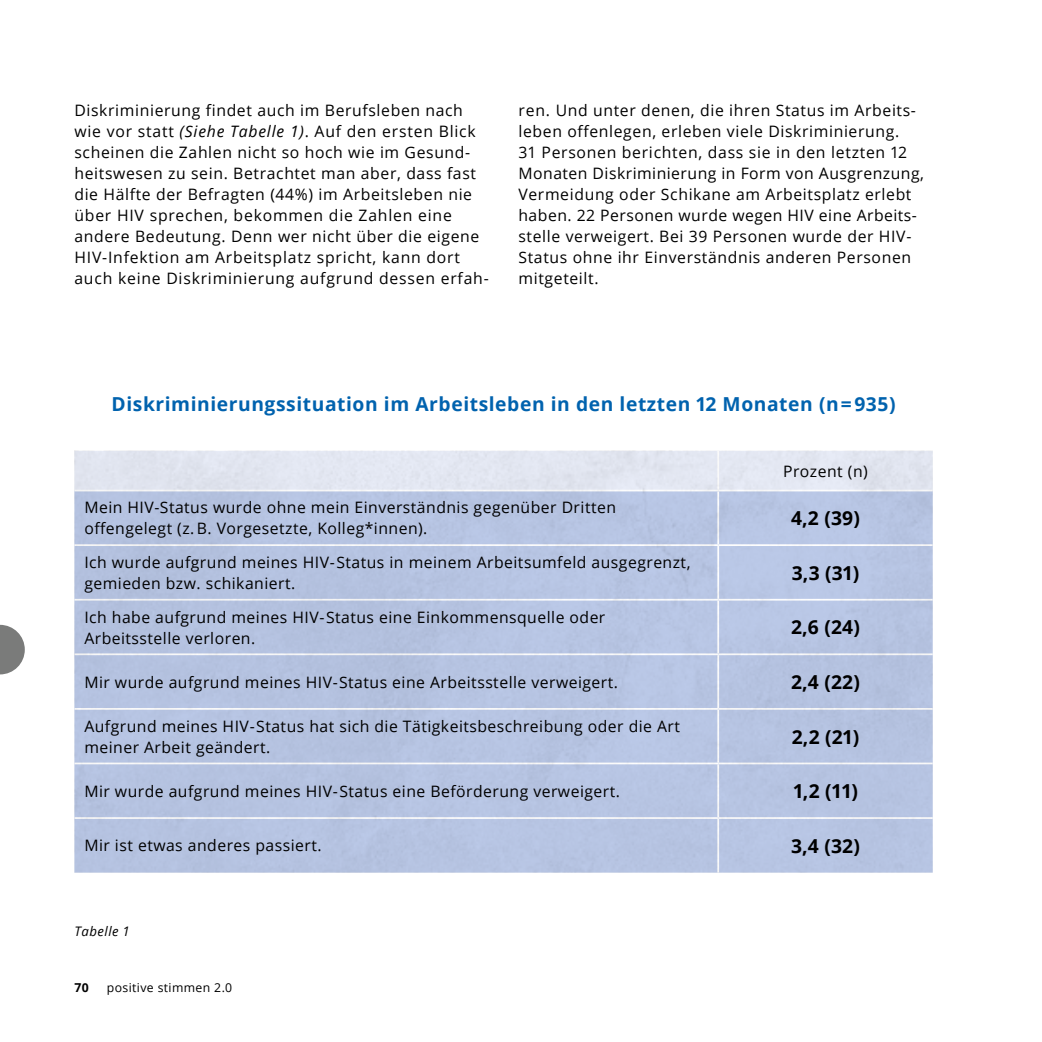
<style>
.page{position:relative;width:1042px;height:1042px;background:#fff}
.page>*{position:absolute;margin:0;border:0;box-sizing:border-box;transform-origin:0 0}
.t1{font:700 19.25px "Open Sans";letter-spacing:.03em;color:#0062ae}
.t2{font:700 19.25px "Open Sans";letter-spacing:.01em;color:#000}
.t3{font:15.75px/21px "Open Sans";letter-spacing:.04em;color:#000}
.t4{font:italic 13.12px "Open Sans";letter-spacing:.04em;color:#000}
.t5{font:12.25px "Open Sans";letter-spacing:.03em;color:#000}
.t6{font:700 12.25px "Open Sans";color:#000}
.s1{font-style:italic}
</style>
<div class="page">
<svg style="left:0;top:625px;width:25px;height:49px"></svg>
<p class="t3" style="left:74px;top:100px;width:416px">Diskriminierung findet auch im Berufsleben nach wie vor statt <span class="s1">(Siehe Tabelle 1)</span>. Auf den ersten Blick scheinen die Zahlen nicht so hoch wie im Gesund&shy;heitswesen zu sein. Betrachtet man aber, dass fast die Hälfte der Befragten (44%) im Arbeitsleben nie über HIV sprechen, bekommen die Zahlen eine andere Bedeutung. Denn wer nicht über die eigene HIV-Infektion am Arbeitsplatz spricht, kann dort auch keine Diskriminierung aufgrund dessen erfah-</p>
<p class="t3" style="left:518px;top:100px;width:407px">ren. Und unter denen, die ihren Status im Arbeits&shy;leben offenlegen, erleben viele Diskriminierung.<br>31 Personen berichten, dass sie in den letzten 12<br>Monaten Diskriminierung in Form von Ausgrenzung, Vermeidung oder Schikane am Arbeitsplatz erlebt haben. 22 Personen wurde wegen HIV eine Arbeits&shy;stelle verweigert. Bei 39 Personen wurde der HIV-Status ohne ihr Einverständnis anderen Personen mitgeteilt.</p>
<p class="t1" style="left:112px;top:390px;width:785px">Diskriminierungssituation im Arbeitsleben in den letzten 12 Monaten (n=935)</p>
<p class="t3" style="left:783px;top:460px;width:86px">Prozent (n)</p>
<p class="t3" style="left:84px;top:497px;width:533px">Mein HIV-Status wurde ohne mein Einverständnis gegenüber Dritten offengelegt (z.B. Vorgesetzte, Kolleg*innen).</p>
<p class="t2" style="left:791px;top:505px;width:70px">4,2 (39)</p>
<p class="t3" style="left:84px;top:551px;width:608px">Ich wurde aufgrund meines HIV-Status in meinem Arbeitsumfeld ausgegrenzt, gemieden bzw. schikaniert.</p>
<p class="t2" style="left:792px;top:559px;width:69px">3,3 (31)</p>
<p class="t3" style="left:84px;top:606px;width:522px">Ich habe aufgrund meines HIV-Status eine Einkommensquelle oder<br>Arbeitsstelle verloren.</p>
<p class="t2" style="left:791px;top:614px;width:70px">2,6 (24)</p>
<p class="t3" style="left:84px;top:671px;width:535px">Mir wurde aufgrund meines HIV-Status eine Arbeitsstelle verweigert.</p>
<p class="t2" style="left:791px;top:668px;width:70px">2,4 (22)</p>
<p class="t3" style="left:84px;top:715px;width:597px">Aufgrund meines HIV-Status hat sich die Tätigkeitsbeschreibung oder die Art meiner Arbeit geändert.</p>
<p class="t2" style="left:792px;top:723px;width:69px">2,2 (21)</p>
<p class="t3" style="left:84px;top:780px;width:537px">Mir wurde aufgrund meines HIV-Status eine Beförderung verweigert.</p>
<p class="t2" style="left:793px;top:777px;width:67px">1,2 (11)</p>
<p class="t3" style="left:84px;top:835px;width:239px">Mir ist etwas anderes passiert.</p>
<p class="t2" style="left:791px;top:832px;width:70px">3,4 (32)</p>
<p class="t4" style="left:74px;top:922px;width:57px">Tabelle 1</p>
<p class="t6" style="left:74px;top:979px;width:16px">70</p>
<p class="t5" style="left:107px;top:979px;width:127px">positive stimmen 2.0</p>
</div>
